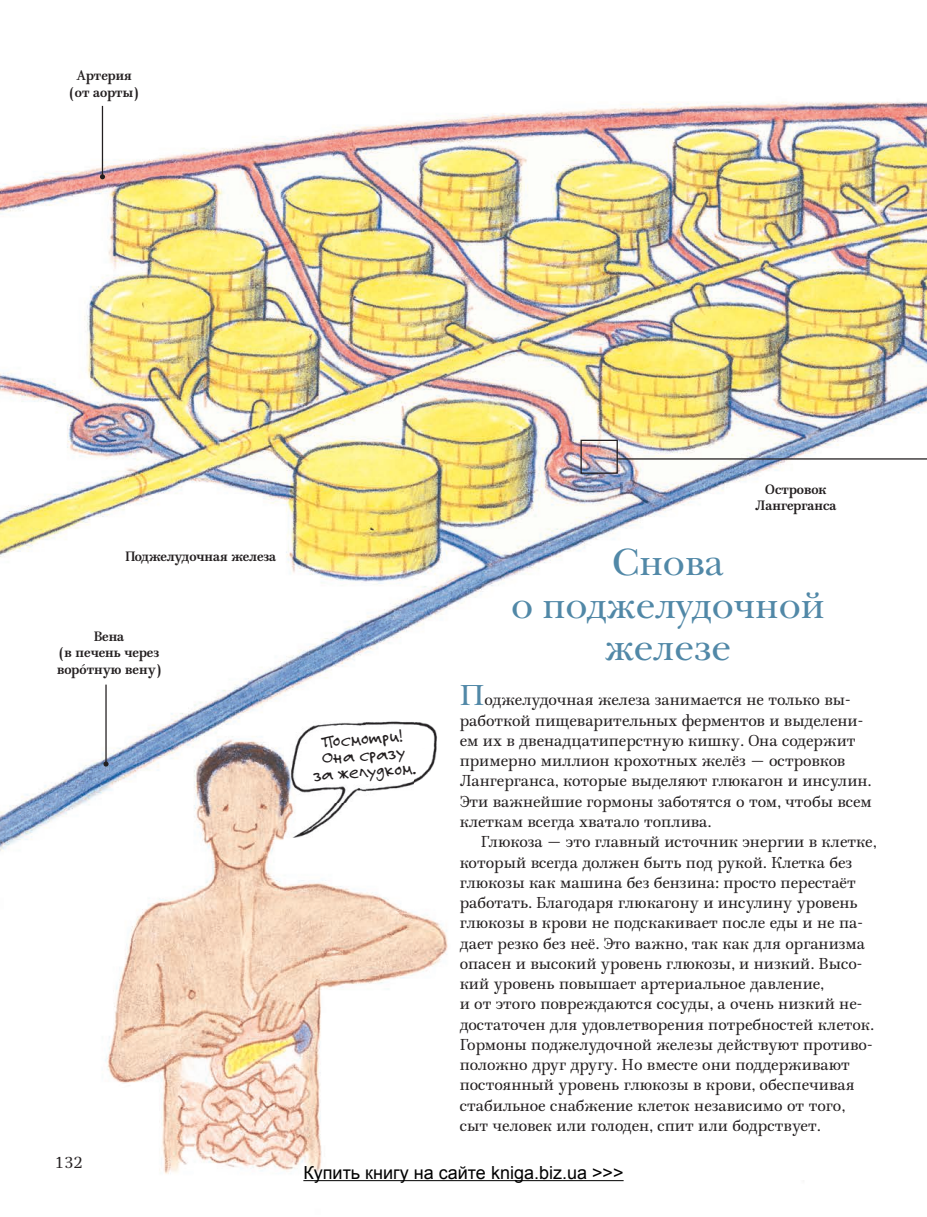
<style>
.page{position:relative;width:927px;height:1217px;background:#fff}
.page>*{position:absolute;margin:0;border:0;box-sizing:border-box;transform-origin:0 0}
.t1{font:39px/42px "New Baskerville ITC";color:#5188a7;text-align:center}
.t2{font:19.5px/16.5px "Felt Tip Roman";color:#231f20;text-align:center}
.t3{font:18px "Arial";color:#000}
.t4{font:15.75px/20.2px "ALS Mirta";color:#231f20}
.t5{font:700 13.5px/16.5px "ALS Mirta";color:#231f20;text-align:center}
.s1{font-family:"Phonetic Newton";font-weight:400}
.s2{font-family:"New Baskerville ITC";font-size:30px;color:#5188a7}
</style>
<div class="page">
<img style="left:0;top:102px;width:927px;height:1080px">
<div style="left:580px;top:439px;width:38px;height:34px;border:1px solid #231f20"></div>
<hr style="left:617px;top:458px;width:310px;height:1px;background:#231f20">
<hr style="left:102px;top:106px;width:1px;height:71px;background:#231f20">
<svg style="left:100px;top:174px;width:5px;height:5px"></svg>
<hr style="left:105px;top:684px;width:2px;height:79px;background:#231f20">
<svg style="left:103px;top:761px;width:6px;height:5px"></svg>
<img style="left:285px;top:710px;width:173px;height:140px">
<hr style="left:303px;top:1179px;width:321px;height:1px;background:#000">
<p class="t5" style="left:69px;top:69px;width:70px">Артерия (от аорты)</p>
<p class="t5" style="left:126px;top:549px;width:152px">Поджелудочная железа</p>
<p class="t5" style="left:57px;top:629px;width:106px">Вена<br>(в печень через воро<span class="s1">´</span>тную вену)</p>
<p class="t4" style="left:55px;top:1153px;width:29px">132</p>
<p class="t2" style="left:310px;top:732px;width:105px;rotate:-4deg">Посмотри!<br>Она сразу за желудком.</p>
<p class="t5" style="left:755px;top:482px;width:83px">Островок<br>Лангерганса</p>
<h1 class="t1" style="left:511px;top:546px;width:315px">Снова<br>о поджелудочной железе</h1>
<p class="t4" style="left:460px;top:691px;width:414px"><span class="s2">П</span>оджелудочная железа занимается не только вы&shy;работкой пищеварительных ферментов и выделени&shy;ем их в двенадцатиперстную кишку. Она содержит примерно миллион крохотных желёз — островков Лангерганса, которые выделяют глюкагон и инсулин.<br>Эти важнейшие гормоны заботятся о том, чтобы всем клеткам всегда хватало топлива.</p>
<p class="t4" style="left:460px;top:833px;width:418px;text-indent:21px">Глюкоза — это главный источник энергии в клетке, который всегда должен быть под рукой. Клетка без глюкозы как машина без бензина: просто перестаёт работать. Благодаря глюкагону и инсулину уровень глюкозы в крови не подскакивает после еды и не па&shy;дает резко без неё. Это важно, так как для организма опасен и высокий уровень глюкозы, и низкий. Высо&shy;кий уровень повышает артериальное давление,<br>и от этого повреждаются сосуды, а очень низкий не&shy;достаточен для удовлетворения потребностей клеток.<br>Гормоны поджелудочной железы действуют противо&shy;положно друг другу. Но вместе они поддерживают постоянный уровень глюкозы в крови, обеспечивая стабильное снабжение клеток независимо от того, сыт человек или голоден, спит или бодрствует.</p>
<p class="t3" style="left:303px;top:1160px;width:322px">Купить книгу на сайте kniga.biz.ua &gt;&gt;&gt;</p>
</div>
